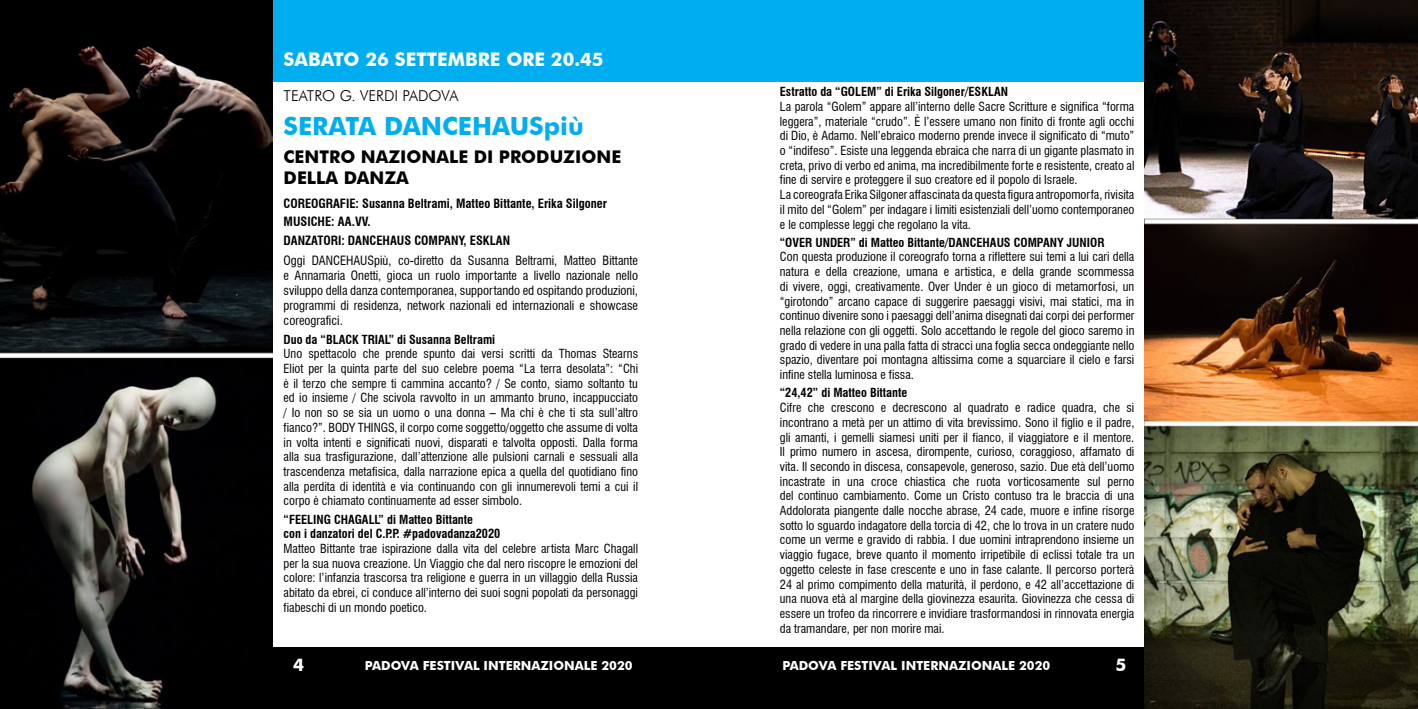
<style>
.page{position:relative;width:1418px;height:709px;background:#fff}
.page>*{position:absolute;margin:0;border:0;box-sizing:border-box;transform-origin:0 0}
.t1{font:700 25px "Futura BT";color:#00aeef}
.t2{font:700 18.75px "Futura BT";color:#fff}
.t3{font:700 17.5px/21px "Futura BT";color:#000}
.t4{font:700 17.5px "Futura BT";color:#fff}
.t5{font:300 15px "Futura BT";color:#000}
.t6{font:condensed 12.5px/15px "Swiss 721 BT";color:#000;text-align:justify}
.t7{font:700 condensed 12.5px/18.5px "Swiss 721 BT";color:#000}
.t8{font:700 12.5px "Futura BT";color:#fff}
.t9{font:condensed 12.25px/14.8px "Swiss 721 BT";color:#000;text-align:justify}
.t10{font:700 condensed 12.25px/14.8px "Swiss 721 BT";color:#000}
</style>
<div class="page">
<div style="left:0;top:648px;width:1417px;height:61px;background:#000"></div>
<div style="left:0;top:0;width:1417px;height:81px;background:#00aeef"></div>
<img style="left:0;top:0;width:273px;height:709px">
<img style="left:1144px;top:0;width:273px;height:709px">
<h2 class="t2" style="left:283px;top:48px;width:321px">SABATO 26 SETTEMBRE ORE 20.45</h2>
<p class="t5" style="left:283px;top:87px;width:176px">TEATRO G. VERDI PADOVA</p>
<h1 class="t1" style="left:283px;top:111px;width:302px">SERATA DANCEHAUSpiù</h1>
<h3 class="t3" style="left:283px;top:146px;width:339px">CENTRO NAZIONALE DI PRODUZIONE<br>DELLA DANZA</h3>
<p class="t7" style="left:283px;top:194px;width:325px">COREOGRAFIE: Susanna Beltrami, Matteo Bittante, Erika Silgoner<br>MUSICHE: AA.VV.<br>DANZATORI: DANCEHAUS COMPANY, ESKLAN</p>
<p class="t6" style="left:283px;top:253px;width:356px">Oggi DANCEHAUSpiù, co-diretto da Susanna Beltrami, Matteo Bittante e Annamaria Onetti, gioca un ruolo importante a livello nazionale nello sviluppo della danza contemporanea, supportando ed ospitando produzioni, programmi di residenza, network nazionali ed internazionali e showcase coreografici.</p>
<p class="t10" style="left:283px;top:332px;width:213px">Duo da “BLACK TRIAL” di Susanna Beltrami</p>
<p class="t9" style="left:283px;top:346px;width:356px">Uno spettacolo che prende spunto dai versi scritti da Thomas Stearns Eliot per la quinta parte del suo celebre poema “La terra desolata”: “Chi è il terzo che sempre ti cammina accanto? / Se conto, siamo soltanto tu ed io insieme / Che scivola ravvolto in un ammanto bruno, incappucciato / Io non so se sia un uomo o una donna – Ma chi è che ti sta sull’altro fianco?”. BODY THINGS, il corpo come soggetto/oggetto che assume di volta in volta intenti e significati nuovi, disparati e talvolta opposti. Dalla forma alla sua trasfigurazione, dall’attenzione alle pulsioni carnali e sessuali alla trascendenza metafisica, dalla narrazione epica a quella del quotidiano fino alla perdita di identità e via continuando con gli innumerevoli temi a cui il corpo è chiamato continuamente ad esser simbolo.</p>
<p class="t10" style="left:283px;top:512px;width:218px">“FEELING CHAGALL” di Matteo Bittante<br>con i danzatori del C.P.P. #padovadanza2020</p>
<p class="t9" style="left:283px;top:541px;width:356px">Matteo Bittante trae ispirazione dalla vita del celebre artista Marc Chagall per la sua nuova creazione. Un Viaggio che dal nero riscopre le emozioni del colore: l’infanzia trascorsa tra religione e guerra in un villaggio della Russia abitato da ebrei, ci conduce all’interno dei suoi sogni popolati da personaggi fiabeschi di un mondo poetico.</p>
<p class="t10" style="left:780px;top:84px;width:230px">Estratto da “GOLEM” di Erika Silgoner/ESKLAN</p>
<p class="t9" style="left:780px;top:99px;width:356px;text-align:left">La parola “Golem” appare all’interno delle Sacre Scritture e significa “forma leggera”, materiale “crudo”. È l’essere umano non finito di fronte agli occhi di Dio, è Adamo. Nell’ebraico moderno prende invece il significato di “muto” o “indifeso”. Esiste una leggenda ebraica che narra di un gigante plasmato in creta, privo di verbo ed anima, ma incredibilmente forte e resistente, creato al fine di servire e proteggere il suo creatore ed il popolo di Israele.<br>La coreografa Erika Silgoner affascinata da questa figura antropomorfa, rivisita il mito del “Golem” per indagare i limiti esistenziali dell’uomo contemporaneo e le complesse leggi che regolano la vita.</p>
<p class="t10" style="left:780px;top:235px;width:326px">“OVER UNDER” di Matteo Bittante/DANCEHAUS COMPANY JUNIOR</p>
<p class="t9" style="left:780px;top:250px;width:356px">Con questa produzione il coreografo torna a riflettere sui temi a lui cari della natura e della creazione, umana e artistica, e della grande scommessa di vivere, oggi, creativamente. Over Under è un gioco di metamorfosi, un “girotondo” arcano capace di suggerire paesaggi visivi, mai statici, ma in continuo divenire sono i paesaggi dell’anima disegnati dai corpi dei performer nella relazione con gli oggetti. Solo accettando le regole del gioco saremo in grado di vedere in una palla fatta di stracci una foglia secca ondeggiante nello spazio, diventare poi montagna altissima come a squarciare il cielo e farsi infine stella luminosa e fissa.</p>
<p class="t10" style="left:780px;top:385px;width:129px">“24,42” di Matteo Bittante</p>
<p class="t9" style="left:780px;top:400px;width:356px">Cifre che crescono e decrescono al quadrato e radice quadra, che si incontrano a metà per un attimo di vita brevissimo. Sono il figlio e il padre, gli amanti, i gemelli siamesi uniti per il fianco, il viaggiatore e il mentore.<br>Il primo numero in ascesa, dirompente, curioso, coraggioso, affamato di vita. Il secondo in discesa, consapevole, generoso, sazio. Due età dell’uomo incastrate in una croce chiastica che ruota vorticosamente sul perno del continuo cambiamento. Come un Cristo contuso tra le braccia di una Addolorata piangente dalle nocche abrase, 24 cade, muore e infine risorge sotto lo sguardo indagatore della torcia di 42, che lo trova in un cratere nudo come un verme e gravido di rabbia. I due uomini intraprendono insieme un viaggio fugace, breve quanto il momento irripetibile di eclissi totale tra un oggetto celeste in fase crescente e uno in fase calante. Il percorso porterà 24 al primo compimento della maturità, il perdono, e 42 all’accettazione di una nuova età al margine della giovinezza esaurita. Giovinezza che cessa di essere un trofeo da rincorrere e invidiare trasformandosi in rinnovata energia da tramandare, per non morire mai.</p>
<h3 class="t4" style="left:293px;top:654px;width:12px">4</h3>
<p class="t8" style="left:365px;top:657px;width:269px">PADOVA FESTIVAL INTERNAZIONALE 2020</p>
<p class="t8" style="left:782px;top:657px;width:269px">PADOVA FESTIVAL INTERNAZIONALE 2020</p>
<h3 class="t4" style="left:1115px;top:654px;width:12px">5</h3>
</div>
